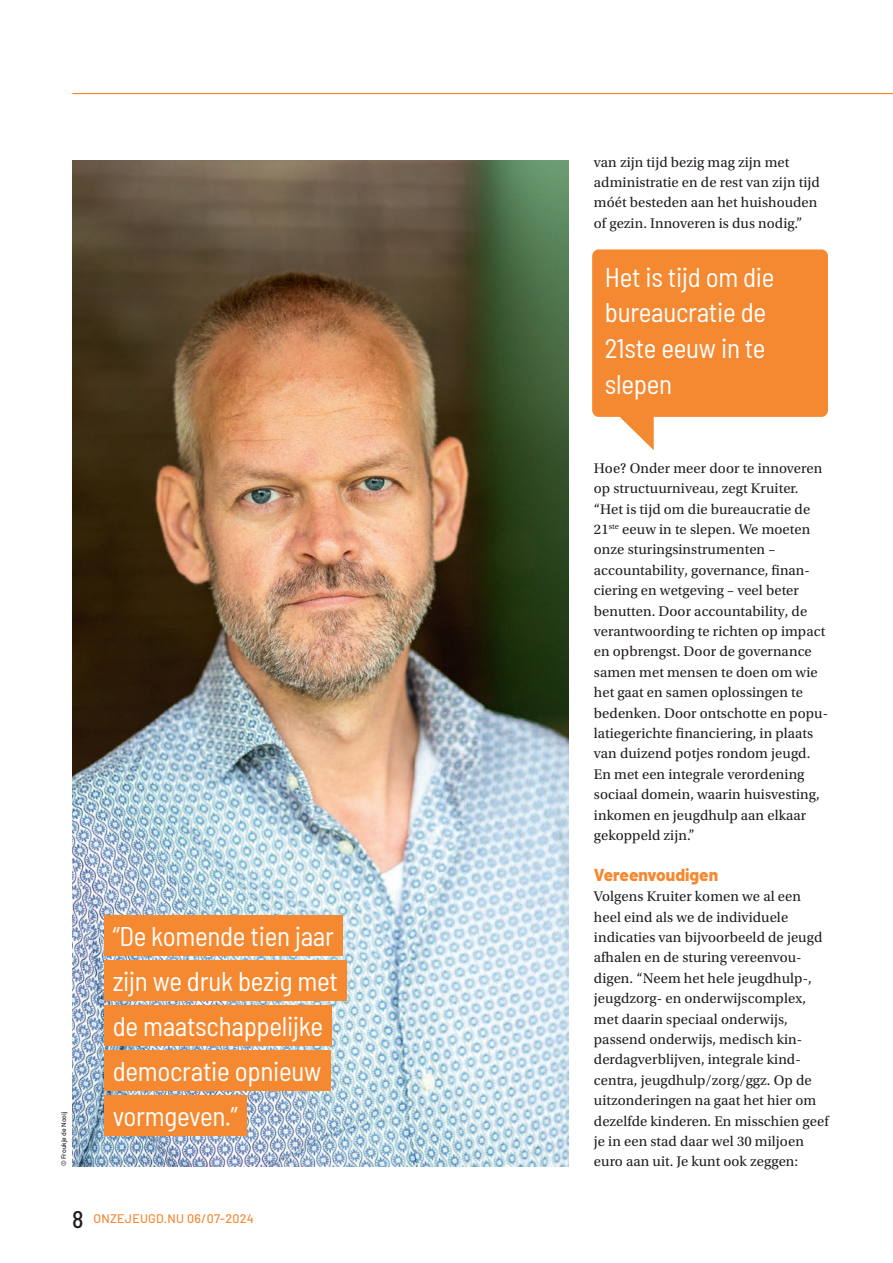
<style>
.page{position:relative;width:893px;height:1263px;background:#fff}
.page>*{position:absolute;margin:0;border:0;box-sizing:border-box;transform-origin:0 0}
.t1{font:semi-condensed 27px/45px "Barlow";letter-spacing:-.01em;color:#fff}
.t2{font:800 17.25px "Barlow";color:#f58932}
.t3{font:14.7px/20.4px "Utopia Std";letter-spacing:.005em;color:#231f20}
.t4{font:500 12.45px "Barlow";letter-spacing:.02em;color:#f58932}
.t5{font:500 6.75px "Barlow";color:#231f20}
.s1{font-stretch:semi-condensed;font-size:24px;color:#231f20}
</style>
<div class="page">
<hr style="left:72px;top:93px;width:821px;height:1px;background:#f58932">
<img style="left:72px;top:161px;width:496px;height:1005px">
<svg style="left:592px;top:249px;width:236px;height:201px;fill:#f58932"></svg>
<div style="left:104px;top:915px;width:239px;height:40px;background:#f58932"></div>
<div style="left:104px;top:960px;width:243px;height:40px;background:#f58932"></div>
<div style="left:104px;top:1005px;width:228px;height:40px;background:#f58932"></div>
<div style="left:104px;top:1050px;width:226px;height:40px;background:#f58932"></div>
<div style="left:104px;top:1095px;width:143px;height:40px;background:#f58932"></div>
<p class="t5" style="left:59px;top:1166px;width:56px;rotate:-90deg">© Froukje de Nooij</p>
<h1 class="t1" style="left:113px;top:912px;width:227px">“De komende tien jaar zijn we druk bezig met de maatschappelijke democratie opnieuw vormgeven.”</h1>
<p class="t4" style="left:72px;top:1210px;width:183px"><span class="s1">8</span> ONZEJEUGD.NU 06/07-2024</p>
<p class="t3" style="left:594px;top:152px;width:228px">van zijn tijd bezig mag zijn met administratie en de rest van zijn tijd móét besteden aan het huishouden of gezin. Innoveren is dus nodig.”</p>
<h1 class="t1" style="left:605px;top:257px;width:171px;line-height:35.7px">Het is tijd om die bureaucratie de<br>21ste eeuw in te slepen</h1>
<p class="t3" style="left:594px;top:458px;width:236px">Hoe? Onder meer door te innoveren op structuurniveau, zegt Kruiter. “Het is tijd om die bureaucratie de 21<sup>ste</sup> eeuw in te slepen. We moeten onze sturingsinstrumenten – accountability, governance, finan&shy;ciering en wetgeving – veel beter benutten. Door accountability, de verantwoording te richten op impact en opbrengst. Door de governance samen met mensen te doen om wie het gaat en samen oplossingen te bedenken. Door ontschotte en popu&shy;latiegerichte financiering, in plaats van duizend potjes rondom jeugd.<br>En met een integrale verordening sociaal domein, waarin huisvesting, inkomen en jeugdhulp aan elkaar gekoppeld zijn.”</p>
<p class="t2" style="left:594px;top:862px;width:126px">Vereenvoudigen</p>
<p class="t3" style="left:594px;top:886px;width:236px">Volgens Kruiter komen we al een heel eind als we de individuele indicaties van bijvoorbeeld de jeugd afhalen en de sturing vereenvou&shy;digen. “Neem het hele jeugdhulp-, jeugdzorg- en onderwijscomplex, met daarin speciaal onderwijs, passend onderwijs, medisch kin&shy;derdagverblijven, integrale kind&shy;centra, jeugdhulp/zorg/ggz. Op de uitzonderingen na gaat het hier om dezelfde kinderen. En misschien geef je in een stad daar wel 30 miljoen euro aan uit. Je kunt ook zeggen:</p>
</div>
